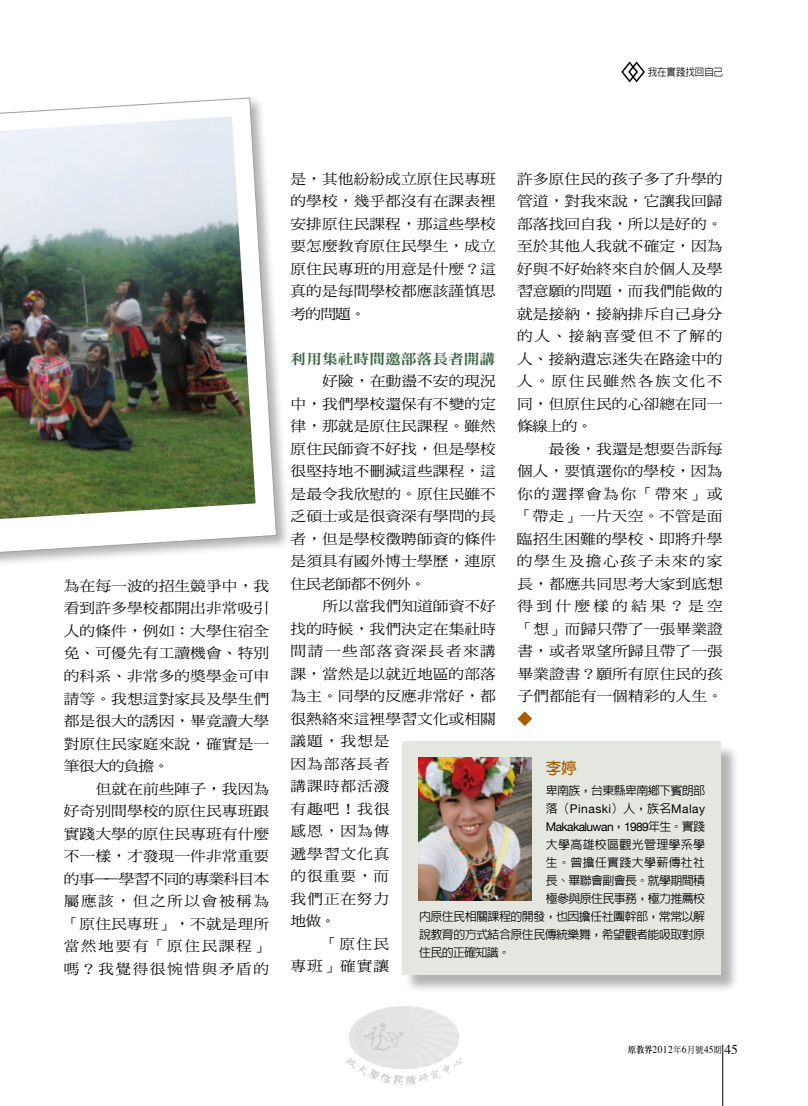
<style>
.page{position:relative;width:808px;height:1106px;background:#fff}
.page>*{position:absolute;margin:0;border:0;box-sizing:border-box;transform-origin:0 0}
.t1{font:700 15.75px "AR Hei B5";color:#a76000}
.t2{font:14.1px/22.5px "DF Ming Std W5";letter-spacing:.005em;color:#000;text-align:justify;scale:1.11 1}
.t3{font:14.1px "DF Ming Std W5";letter-spacing:.095em;color:#000;scale:1.11 1}
.t4{font:14.1px "DF Ming Std W5";letter-spacing:-.05em;color:#000;scale:1.11 1}
.t5{font:14.1px "DF Ming Std W9";color:#396545;scale:1.11 1}
.t6{font:14.1px "DF Ming Std W5";letter-spacing:.205em;color:#000;scale:1.11 1}
.t7{font:500 12px "AR Hei B5";letter-spacing:-.05em;color:#000}
.t8{font:500 12px "AR Hei B5";letter-spacing:.025em;color:#000}
.t9{font:12px "Helvetica Neue";letter-spacing:-.05em;color:#000}
.t10{font:12px "Helvetica Neue";letter-spacing:.04em;color:#000}
.t11{font:10.5px "Times";letter-spacing:.05em;color:#000;scale:.9 1}
.t12{font:500 10.5px "AR Hei B5";color:#000;scale:.9 1}
.s1{font-family:"AR Hei B5";font-weight:500}
.s2{font-family:"AR Ming B5";font-weight:800;font-size:9px}
.s3{font-family:"DF Ming Std W5";font-size:9px}
.s4{font-size:13.5px}
</style>
<div class="page">
<hr style="left:722px;top:1044px;width:1px;height:62px;background:#000">
<svg style="left:517px;top:711px;width:15px;height:15px"></svg>
<div style="left:404px;top:744px;width:335px;height:249px;background:#000;opacity:.3"></div>
<div style="left:402px;top:742px;width:319px;height:232px;background:#e4e7e0"></div>
<img style="left:419px;top:757px;width:112px;height:143px">
<svg style="left:621px;top:61px;width:24px;height:22px"></svg>
<div style="left:0;top:96px;width:290px;height:497px;background:#000;opacity:.3"></div>
<svg style="left:0;top:98px;width:277px;height:482px"></svg>
<img style="left:0;top:116px;width:256px;height:403px">
<img style="left:347px;top:1006px;width:114px;height:78px">
<p class="t12" style="left:648px;top:66px;width:85px">我在實踐找回自己</p>
<p class="t2" style="left:64px;top:574px;width:187px">為在每一波的招生競爭中，我</p>
<p class="t2" style="left:64px;top:597px;width:187px">看到許多學校都開出非常吸引</p>
<p class="t2" style="left:64px;top:619px;width:187px">人的條件，例如：大學住宿全</p>
<p class="t2" style="left:64px;top:642px;width:187px">免、可優先有工讀機會、特別</p>
<p class="t2" style="left:64px;top:664px;width:187px">的科系、非常多的獎學金可申</p>
<p class="t2" style="left:64px;top:687px;width:187px">請等。我想這對家長及學生們</p>
<p class="t2" style="left:64px;top:709px;width:187px">都是很大的誘因，畢竟讀大學</p>
<p class="t2" style="left:64px;top:732px;width:187px">對原住民家庭來說，確實是一</p>
<p class="t2" style="left:64px;top:754px;width:97px">筆很大的負擔。</p>
<p class="t2" style="left:96px;top:777px;width:158px">但就在前些陣子，我因為</p>
<p class="t2" style="left:64px;top:799px;width:187px">好奇別間學校的原住民專班跟</p>
<p class="t2" style="left:64px;top:822px;width:187px">實踐大學的原住民專班有什麼</p>
<p class="t2" style="left:64px;top:844px;width:187px">不一樣，才發現一件非常重要</p>
<p class="t4" style="left:64px;top:870px;width:187px">的事——學習不同的專業科目本</p>
<p class="t3" style="left:64px;top:893px;width:187px">屬應該，但之所以會被稱為</p>
<p class="t2" style="left:64px;top:912px;width:187px">「原住民專班」，不就是理所</p>
<p class="t3" style="left:64px;top:938px;width:187px">當然地要有「原住民課程」</p>
<p class="t3" style="left:64px;top:960px;width:187px">嗎？我覺得很惋惜與矛盾的</p>
<p class="t2" style="left:517px;top:167px;width:187px">許多原住民的孩子多了升學的</p>
<p class="t2" style="left:517px;top:189px;width:187px">管道，對我來說，它讓我回歸</p>
<p class="t2" style="left:517px;top:212px;width:187px">部落找回自我，所以是好的。</p>
<p class="t2" style="left:517px;top:234px;width:187px">至於其他人我就不確定，因為</p>
<p class="t2" style="left:517px;top:257px;width:187px">好與不好始終來自於個人及學</p>
<p class="t2" style="left:517px;top:279px;width:187px">習意願的問題，而我們能做的</p>
<p class="t2" style="left:517px;top:302px;width:187px">就是接納，接納排斥自己身分</p>
<p class="t3" style="left:517px;top:328px;width:187px">的人、接納喜愛但不了解的</p>
<p class="t2" style="left:517px;top:347px;width:187px">人、接納遺忘迷失在路途中的</p>
<p class="t3" style="left:517px;top:373px;width:187px">人。原住民雖然各族文化不</p>
<p class="t2" style="left:517px;top:392px;width:187px">同，但原住民的心卻總在同一</p>
<p class="t2" style="left:517px;top:414px;width:70px">條線上的。</p>
<p class="t2" style="left:549px;top:437px;width:158px">最後，我還是想要告訴每</p>
<p class="t2" style="left:517px;top:459px;width:187px">個人，要慎選你的學校，因為</p>
<p class="t3" style="left:517px;top:486px;width:187px">你的選擇會為你「帶來」或</p>
<p class="t2" style="left:517px;top:504px;width:187px">「帶走」一片天空。不管是面</p>
<p class="t2" style="left:517px;top:527px;width:187px">臨招生困難的學校、即將升學</p>
<p class="t3" style="left:517px;top:553px;width:187px">的學生及擔心孩子未來的家</p>
<p class="t2" style="left:517px;top:572px;width:187px">長，都應共同思考大家到底想</p>
<p class="t6" style="left:517px;top:598px;width:187px">得到什麼樣的結果？是空</p>
<p class="t2" style="left:517px;top:617px;width:187px">「想」而歸只帶了一張畢業證</p>
<p class="t2" style="left:517px;top:640px;width:187px">書，或者眾望所歸且帶了一張</p>
<p class="t2" style="left:517px;top:662px;width:187px">畢業證書？願所有原住民的孩</p>
<p class="t2" style="left:517px;top:685px;width:187px">子們都能有一個精彩的人生。</p>
<p class="t2" style="left:290px;top:167px;width:187px">是，其他紛紛成立原住民專班的學校，幾乎都沒有在課表裡安排原住民課程，那這些學校要怎麼教育原住民學生，成立原住民專班的用意是什麼？這真的是每間學校都應該謹慎思考的問題。</p>
<p class="t5" style="left:291px;top:351px;width:186px">利用集社時間邀部落長者開講</p>
<p class="t2" style="left:322px;top:370px;width:158px">好險，在動盪不安的現況</p>
<p class="t2" style="left:290px;top:392px;width:187px">中，我們學校還保有不變的定</p>
<p class="t2" style="left:290px;top:415px;width:187px">律，那就是原住民課程。雖然</p>
<p class="t2" style="left:290px;top:437px;width:187px">原住民師資不好找，但是學校</p>
<p class="t2" style="left:290px;top:460px;width:187px">很堅持地不刪減這些課程，這</p>
<p class="t2" style="left:290px;top:482px;width:187px">是最令我欣慰的。原住民雖不</p>
<p class="t2" style="left:290px;top:505px;width:187px">乏碩士或是很資深有學問的長</p>
<p class="t2" style="left:291px;top:527px;width:187px">者，但是學校徵聘師資的條件</p>
<p class="t2" style="left:291px;top:550px;width:187px">是須具有國外博士學歷，連原</p>
<p class="t4" style="left:291px;top:576px;width:124px">住民老師都不例外。</p>
<p class="t2" style="left:322px;top:595px;width:158px">所以當我們知道師資不好</p>
<p class="t2" style="left:290px;top:617px;width:187px">找的時候，我們決定在集社時</p>
<p class="t3" style="left:290px;top:643px;width:187px">間請一些部落資深長者來講</p>
<p class="t2" style="left:290px;top:662px;width:187px">課，當然是以就近地區的部落</p>
<p class="t2" style="left:290px;top:685px;width:187px">為主。同學的反應非常好，都</p>
<p class="t2" style="left:290px;top:707px;width:187px">很熱絡來這裡學習文化或相關</p>
<p class="t2" style="left:290px;top:730px;width:91px">議題，我想是</p>
<p class="t2" style="left:290px;top:752px;width:91px">因為部落長者</p>
<p class="t2" style="left:290px;top:775px;width:91px">講課時都活潑</p>
<p class="t2" style="left:290px;top:797px;width:91px">有趣吧！我很</p>
<p class="t2" style="left:290px;top:820px;width:91px">感恩，因為傳</p>
<p class="t2" style="left:290px;top:842px;width:91px">遞學習文化真</p>
<p class="t2" style="left:290px;top:865px;width:91px">的很重要，而</p>
<p class="t2" style="left:290px;top:887px;width:91px">我們正在努力</p>
<p class="t2" style="left:290px;top:910px;width:43px">地做。</p>
<p class="t2" style="left:322px;top:932px;width:62px">「原住民</p>
<p class="t2" style="left:290px;top:954px;width:91px">專班」確實讓</p>
<p class="t1" style="left:546px;top:760px;width:33px">李婷</p>
<p class="t7" style="left:546px;top:784px;width:161px">卑南族，台東縣卑南鄉下賓朗部</p>
<p class="t10" style="left:546px;top:801px;width:161px"><span class="s1">落（</span>Pinaski<span class="s1">）人，族名</span>Malay</p>
<p class="t9" style="left:546px;top:819px;width:161px">Makakaluwan<span class="s1">，</span>1989<span class="s1">年生。實踐</span></p>
<p class="t8" style="left:546px;top:838px;width:161px">大學高雄校區觀光管理學系學</p>
<p class="t8" style="left:546px;top:856px;width:161px">生。曾擔任實踐大學薪傳社社</p>
<p class="t7" style="left:546px;top:874px;width:161px">長、畢聯會副會長。就學期間積</p>
<p class="t7" style="left:546px;top:892px;width:161px">極參與原住民事務，極力推薦校</p>
<p class="t7" style="left:419px;top:910px;width:288px">內原住民相關課程的開發，也因擔任社團幹部，常常以解</p>
<p class="t7" style="left:419px;top:928px;width:288px">說教育的方式結合原住民傳統樂舞，希望觀者能吸取對原</p>
<p class="t7" style="left:419px;top:946px;width:92px">住民的正確知識。</p>
<p class="t11" style="left:628px;top:1042px;width:123px"><span class="s2">原教界</span>2012<span class="s3">年</span>6<span class="s3">月號</span>45<span class="s3">期</span> <span class="s4">45</span></p>
</div>
